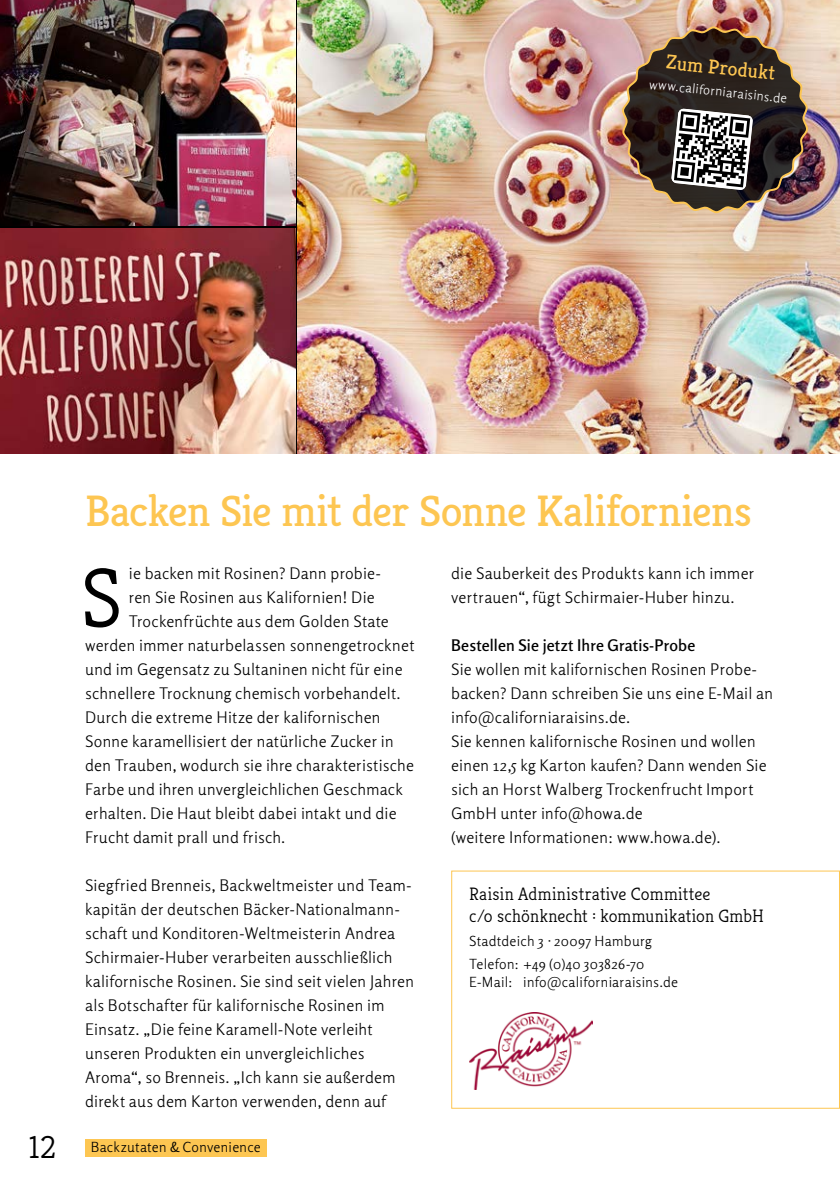
<style>
.page{position:relative;width:840px;height:1191px;background:#fff}
.page>*{position:absolute;margin:0;border:0;box-sizing:border-box;transform-origin:0 0}
.t1{font:300 85.4px "Kreon";color:#000}
.t2{font:44px "Kreon";letter-spacing:-.01em;color:#fdc652}
.t3{font:300 32px "Kreon";color:#000}
.t4{font:20px "Kreon";color:#fdc652}
.t5{font:300 18px/21.6px "Kreon";letter-spacing:.015em;color:#000}
.t6{font:300 16px/24px "Rosario";letter-spacing:.015em;color:#000}
.t7{font:600 16px "Rosario";letter-spacing:.01em;color:#000}
.t8{font:300 14px/23.6px "Rosario";letter-spacing:.02em;color:#000}
.t9{font:300 13px "Rosario";color:#fff}
</style>
<div class="page">
<div style="left:85px;top:1139px;width:181px;height:17px;background:#fdc652"></div>
<img style="left:298px;top:0;width:541px;height:454px">
<img style="left:0;top:0;width:295px;height:225px">
<img style="left:0;top:228px;width:295px;height:226px">
<img style="left:620px;top:25px;width:188px;height:189px">
<img style="left:469px;top:1012px;width:122px;height:77px">
<p class="t4" style="left:667px;top:50px;width:111px;rotate:6deg">Zum Produkt</p>
<p class="t9" style="left:650px;top:74px;width:140px;rotate:6deg">www.californiaraisins.de</p>
<h2 class="t2" style="left:85px;top:484px;width:668px">Backen Sie mit der Sonne Kaliforniens</h2>
<h1 class="t1" style="left:80px;top:550px;width:43px">S</h1>
<p class="t6" style="left:129px;top:560px;width:253px">ie backen mit Rosinen? Dann probie-</p>
<p class="t6" style="left:129px;top:584px;width:247px">ren Sie Rosinen aus Kalifornien! Die</p>
<p class="t6" style="left:129px;top:608px;width:261px">Trockenfrüchte aus dem Golden State</p>
<p class="t6" style="left:85px;top:632px;width:331px">werden immer naturbelassen sonnengetrocknet</p>
<p class="t6" style="left:85px;top:656px;width:319px">und im Gegensatz zu Sultaninen nicht für eine</p>
<p class="t6" style="left:85px;top:680px;width:316px">schnellere Trocknung chemisch vorbehandelt.</p>
<p class="t6" style="left:85px;top:704px;width:297px">Durch die extreme Hitze der kalifornischen</p>
<p class="t6" style="left:85px;top:728px;width:310px">Sonne karamellisiert der natürliche Zucker in</p>
<p class="t6" style="left:85px;top:752px;width:330px">den Trauben, wodurch sie ihre charakteristische</p>
<p class="t6" style="left:85px;top:776px;width:319px">Farbe und ihren unvergleichlichen Geschmack</p>
<p class="t6" style="left:85px;top:800px;width:313px">erhalten. Die Haut bleibt dabei intakt und die</p>
<p class="t6" style="left:85px;top:824px;width:201px">Frucht damit prall und frisch.</p>
<p class="t6" style="left:85px;top:872px;width:330px">Siegfried Brenneis, Backweltmeister und Team&shy;kapitän der deutschen Bäcker-Nationalmann&shy;schaft und Konditoren-Weltmeisterin Andrea Schirmaier-Huber verarbeiten ausschließlich kalifornische Rosinen. Sie sind seit vielen Jahren als Botschafter für kalifornische Rosinen im Einsatz. „Die feine Karamell-Note verleiht unseren Produkten ein unvergleichliches Aroma“, so Brenneis. „Ich kann sie außerdem direkt aus dem Karton verwenden, denn auf</p>
<h3 class="t3" style="left:29px;top:1129px;width:29px">12</h3>
<p class="t8" style="left:91px;top:1134px;width:171px">Backzutaten &amp; Convenience</p>
<p class="t6" style="left:451px;top:560px;width:304px">die Sauberkeit des Produkts kann ich immer vertrauen“, fügt Schirmaier-Huber hinzu.</p>
<p class="t7" style="left:451px;top:633px;width:245px">Bestellen Sie jetzt Ihre Gratis-Probe</p>
<p class="t6" style="left:451px;top:656px;width:323px">Sie wollen mit kalifornischen Rosinen Probe&shy;backen? Dann schreiben Sie uns eine E-Mail an info@californiaraisins.de.<br>Sie kennen kalifornische Rosinen und wollen einen 12,5 kg Karton kaufen? Dann wenden Sie sich an Horst Walberg Trockenfrucht Import GmbH unter info@howa.de<br>(weitere Informationen: www.howa.de).</p>
<p class="t5" style="left:469px;top:884px;width:296px">Raisin Administrative Committee<br>c/o schönknecht : kommunikation GmbH</p>
<p class="t8" style="left:469px;top:928px;width:184px">Stadtdeich 3 · 20097 Hamburg<br>Telefon: +49 (0)40 303826-70</p>
<p class="t8" style="left:469px;top:969px;width:210px">E-Mail: info@californiaraisins.de</p>
</div>
